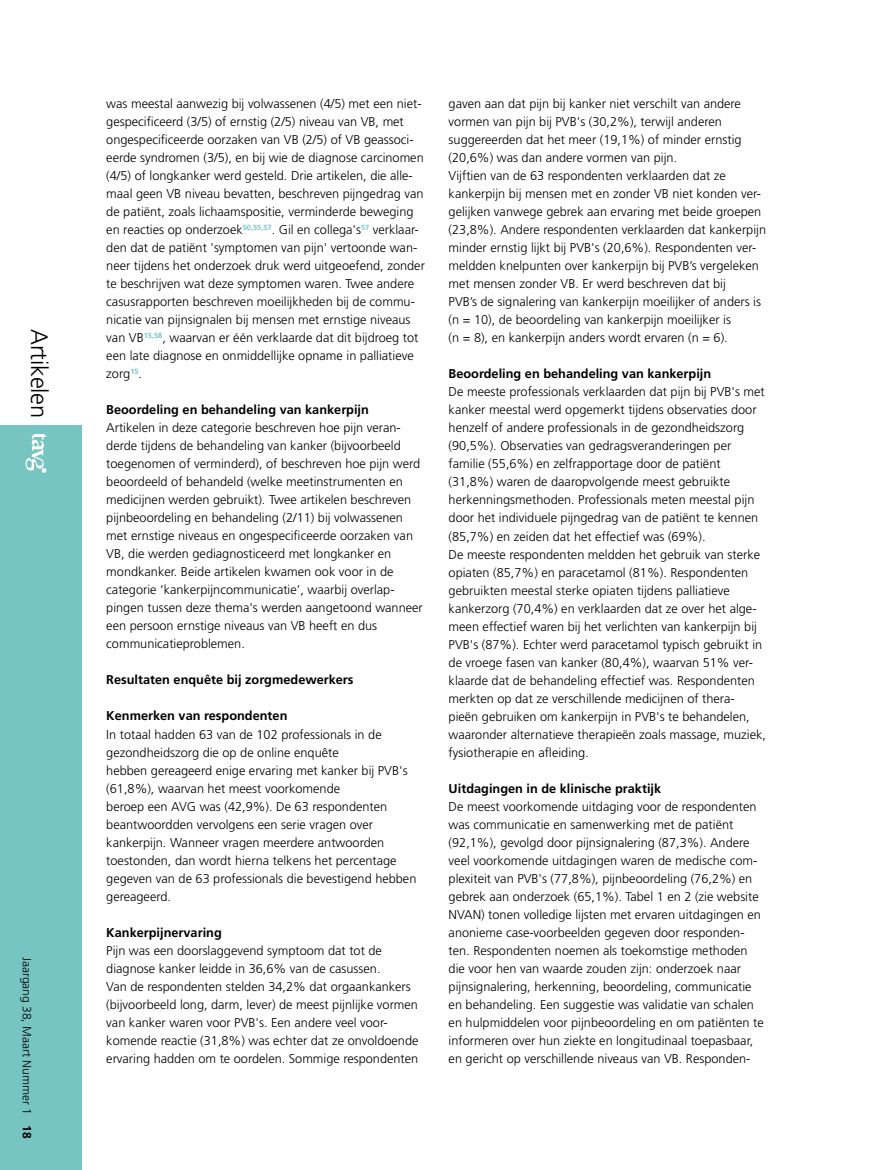
<style>
.page{position:relative;width:893px;height:1170px;background:#fff}
.page>*{position:absolute;margin:0;border:0;box-sizing:border-box;transform-origin:0 0}
.t1{font:300 23.7px "Frutiger LT Std";letter-spacing:-.01em;color:#000}
.t2{font:300 12.75px/18px "Frutiger LT Std";color:#000}
.t3{font:700 12.75px "Frutiger LT Std";color:#000}
.t4{font:300 12px "Frutiger LT Std";color:#000}
.s1{font-weight:700}
</style>
<div class="page">
<div style="left:0;top:425px;width:81px;height:744px;background:#77c5c3"></div>
<svg style="left:26px;top:434px;width:20px;height:39px"></svg>
<h1 class="t1" style="left:53px;top:329px;width:91px;rotate:90deg">Artikelen</h1>
<p class="t4" style="left:34px;top:956px;width:183px;rotate:90deg">Jaargang 38, Maart Nummer 1 <span class="s1">18</span></p>
<p class="t2" style="left:106px;top:95px;width:320px">was meestal aanwezig bij volwassenen (4/5) met een niet&shy;gespecificeerd (3/5) of ernstig (2/5) niveau van VB, met ongespecificeerde oorzaken van VB (2/5) of VB geassoci&shy;eerde syndromen (3/5), en bij wie de diagnose carcinomen (4/5) of longkanker werd gesteld. Drie artikelen, die alle&shy;maal geen VB niveau bevatten, beschreven pijngedrag van de patiënt, zoals lichaamspositie, verminderde beweging en reacties op onderzoek<sup>50,55,57</sup>. Gil en collega's<sup>57</sup> verklaar&shy;den dat de patiënt 'symptomen van pijn' vertoonde wan&shy;neer tijdens het onderzoek druk werd uitgeoefend, zonder te beschrijven wat deze symptomen waren. Twee andere casusrapporten beschreven moeilijkheden bij de commu&shy;nicatie van pijnsignalen bij mensen met ernstige niveaus van VB<sup>15,58</sup>, waarvan er één verklaarde dat dit bijdroeg tot een late diagnose en onmiddellijke opname in palliatieve zorg<sup>15</sup>.</p>
<p class="t3" style="left:106px;top:402px;width:264px">Beoordeling en behandeling van kankerpijn</p>
<p class="t2" style="left:106px;top:419px;width:318px">Artikelen in deze categorie beschreven hoe pijn veran&shy;derde tijdens de behandeling van kanker (bijvoorbeeld toegenomen of verminderd), of beschreven hoe pijn werd beoordeeld of behandeld (welke meetinstrumenten en medicijnen werden gebruikt). Twee artikelen beschreven pijnbeoordeling en behandeling (2/11) bij volwassenen met ernstige niveaus en ongespecificeerde oorzaken van VB, die werden gediagnosticeerd met longkanker en mondkanker. Beide artikelen kwamen ook voor in de categorie ‘kankerpijncommunicatie’, waarbij overlap&shy;pingen tussen deze thema's werden aangetoond wanneer een persoon ernstige niveaus van VB heeft en dus communicatieproblemen.</p>
<p class="t3" style="left:106px;top:672px;width:249px">Resultaten enquête bij zorgmedewerkers</p>
<p class="t3" style="left:106px;top:708px;width:183px">Kenmerken van respondenten</p>
<p class="t2" style="left:106px;top:725px;width:312px">In totaal hadden 63 van de 102 professionals in de gezondheidszorg die op de online enquête<br>hebben gereageerd enige ervaring met kanker bij PVB's (61,8%), waarvan het meest voorkomende<br>beroep een AVG was (42,9%). De 63 respondenten beantwoordden vervolgens een serie vragen over kankerpijn. Wanneer vragen meerdere antwoorden toestonden, dan wordt hierna telkens het percentage gegeven van de 63 professionals die bevestigend hebben gereageerd.</p>
<p class="t3" style="left:106px;top:924px;width:117px">Kankerpijnervaring</p>
<p class="t2" style="left:106px;top:941px;width:314px">Pijn was een doorslaggevend symptoom dat tot de diagnose kanker leidde in 36,6% van de casussen.<br>Van de respondenten stelden 34,2% dat orgaankankers (bijvoorbeeld long, darm, lever) de meest pijnlijke vormen van kanker waren voor PVB's. Een andere veel voor&shy;komende reactie (31,8%) was echter dat ze onvoldoende ervaring hadden om te oordelen. Sommige respondenten</p>
<p class="t2" style="left:449px;top:95px;width:319px">gaven aan dat pijn bij kanker niet verschilt van andere vormen van pijn bij PVB's (30,2%), terwijl anderen suggereerden dat het meer (19,1%) of minder ernstig (20,6%) was dan andere vormen van pijn.<br>Vijftien van de 63 respondenten verklaarden dat ze kankerpijn bij mensen met en zonder VB niet konden ver&shy;gelijken vanwege gebrek aan ervaring met beide groepen (23,8%). Andere respondenten verklaarden dat kankerpijn minder ernstig lijkt bij PVB's (20,6%). Respondenten ver&shy;meldden knelpunten over kankerpijn bij PVB’s vergeleken met mensen zonder VB. Er werd beschreven dat bij<br>PVB’s de signalering van kankerpijn moeilijker of anders is (n = 10), de beoordeling van kankerpijn moeilijker is<br>(n = 8), en kankerpijn anders wordt ervaren (n = 6).</p>
<p class="t3" style="left:449px;top:366px;width:264px">Beoordeling en behandeling van kankerpijn</p>
<p class="t2" style="left:449px;top:383px;width:319px">De meeste professionals verklaarden dat pijn bij PVB's met kanker meestal werd opgemerkt tijdens observaties door henzelf of andere professionals in de gezondheidszorg (90,5%). Observaties van gedragsveranderingen per familie (55,6%) en zelfrapportage door de patiënt (31,8%) waren de daaropvolgende meest gebruikte herkenningsmethoden. Professionals meten meestal pijn door het individuele pijngedrag van de patiënt te kennen (85,7%) en zeiden dat het effectief was (69%).<br>De meeste respondenten meldden het gebruik van sterke opiaten (85,7%) en paracetamol (81%). Respondenten gebruikten meestal sterke opiaten tijdens palliatieve kankerzorg (70,4%) en verklaarden dat ze over het alge&shy;meen effectief waren bij het verlichten van kankerpijn bij PVB's (87%). Echter werd paracetamol typisch gebruikt in de vroege fasen van kanker (80,4%), waarvan 51% ver&shy;klaarde dat de behandeling effectief was. Respondenten merkten op dat ze verschillende medicijnen of thera&shy;pieën gebruiken om kankerpijn in PVB's te behandelen, waaronder alternatieve therapieën zoals massage, muziek, fysiotherapie en afleiding.</p>
<p class="t3" style="left:449px;top:780px;width:214px">Uitdagingen in de klinische praktijk</p>
<p class="t2" style="left:449px;top:797px;width:317px">De meest voorkomende uitdaging voor de respondenten was communicatie en samenwerking met de patiënt (92,1%), gevolgd door pijnsignalering (87,3%). Andere veel voorkomende uitdagingen waren de medische com&shy;plexiteit van PVB's (77,8%), pijnbeoordeling (76,2%) en gebrek aan onderzoek (65,1%). Tabel 1 en 2 (zie website NVAN) tonen volledige lijsten met ervaren uitdagingen en anonieme case-voorbeelden gegeven door responden&shy;ten. Respondenten noemen als toekomstige methoden die voor hen van waarde zouden zijn: onderzoek naar pijnsignalering, herkenning, beoordeling, communicatie en behandeling. Een suggestie was validatie van schalen en hulpmiddelen voor pijnbeoordeling en om patiënten te informeren over hun ziekte en longitudinaal toepasbaar, en gericht op verschillende niveaus van VB. Responden-</p>
</div>
